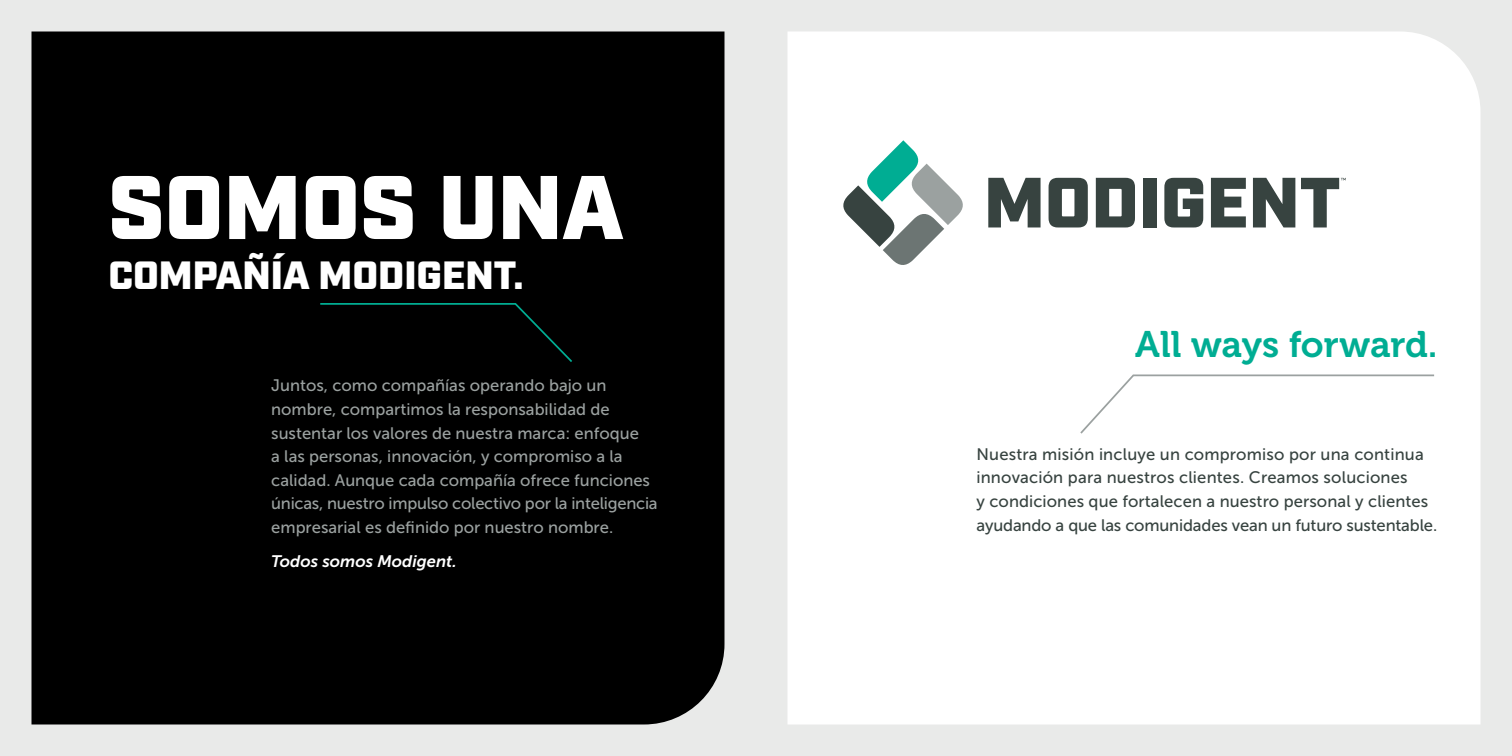
<style>
.page{position:relative;width:1512px;height:756px;background:#fff}
.page>*{position:absolute;margin:0;border:0;box-sizing:border-box;transform-origin:0 0}
.t1{font:900 90.12px "Industry";color:#fff}
.t2{font:900 39.38px "Industry";color:#fff}
.t3{font:36.75px "Museo 700";color:#00ad93}
.t4{font:16.62px/23.6px "Museo Sans 500";color:#9ba1a0}
.t5{font:16.62px/23.6px "Museo Sans 500";letter-spacing:.005em;color:#374340}
.t6{font:italic 16.62px "Museo Sans 700";color:#fff}
</style>
<div class="page">
<div style="left:0;top:0;width:756px;height:756px;background:#e9eae9"></div>
<div style="left:756px;top:0;width:756px;height:756px;background:#e9eae9"></div>
<div style="left:32px;top:32px;width:692px;height:692px;background:#000"></div>
<div style="left:788px;top:32px;width:692px;height:692px;background:#fff"></div>
<div style="left:318px;top:302px;width:256px;height:62px;background:#000"></div>
<svg style="left:842px;top:140px;width:123px;height:127px;background:#b7cbc8"></svg>
<svg style="left:988px;top:178px;width:53px;height:49px;background:#6b7472"></svg>
<svg style="left:1049px;top:178px;width:39px;height:49px;background:#606a67"></svg>
<svg style="left:1096px;top:178px;width:39px;height:49px;background:#5d6764"></svg>
<div style="left:1143px;top:178px;width:13px;height:49px;background:#374340"></div>
<svg style="left:1164px;top:178px;width:39px;height:49px;background:#5f6966"></svg>
<svg style="left:1211px;top:178px;width:35px;height:49px;background:#67706e"></svg>
<svg style="left:1253px;top:178px;width:42px;height:49px;background:#636c6a"></svg>
<div style="left:1078px;top:374px;width:358px;height:62px;background:#fff"></div>
<svg style="left:1301px;top:178px;width:45px;height:49px;background:#aaafad"></svg>
<h1 class="t1" style="left:108px;top:154px;width:516px">SOMOS UNA</h1>
<h2 class="t2" style="left:108px;top:252px;width:417px">COMPAÑÍA MODIGENT.</h2>
<p class="t4" style="left:271px;top:374px;width:388px">Juntos, como compañías operando bajo un nombre, compartimos la responsabilidad de sustentar los valores de nuestra marca: enfoque<br>a las personas, innovación, y compromiso a la calidad. Aunque cada compañía ofrece funciones únicas, nuestro impulso colectivo por la inteligencia empresarial es definido por nuestro nombre.</p>
<p class="t6" style="left:271px;top:552px;width:187px">Todos somos Modigent.</p>
<h3 class="t3" style="left:1135px;top:324px;width:304px">All ways forward.</h3>
<p class="t5" style="left:976px;top:442px;width:462px">Nuestra misión incluye un compromiso por una continua innovación para nuestros clientes. Creamos soluciones<br>y condiciones que fortalecen a nuestro personal y clientes ayudando a que las comunidades vean un futuro sustentable.</p>
</div>
